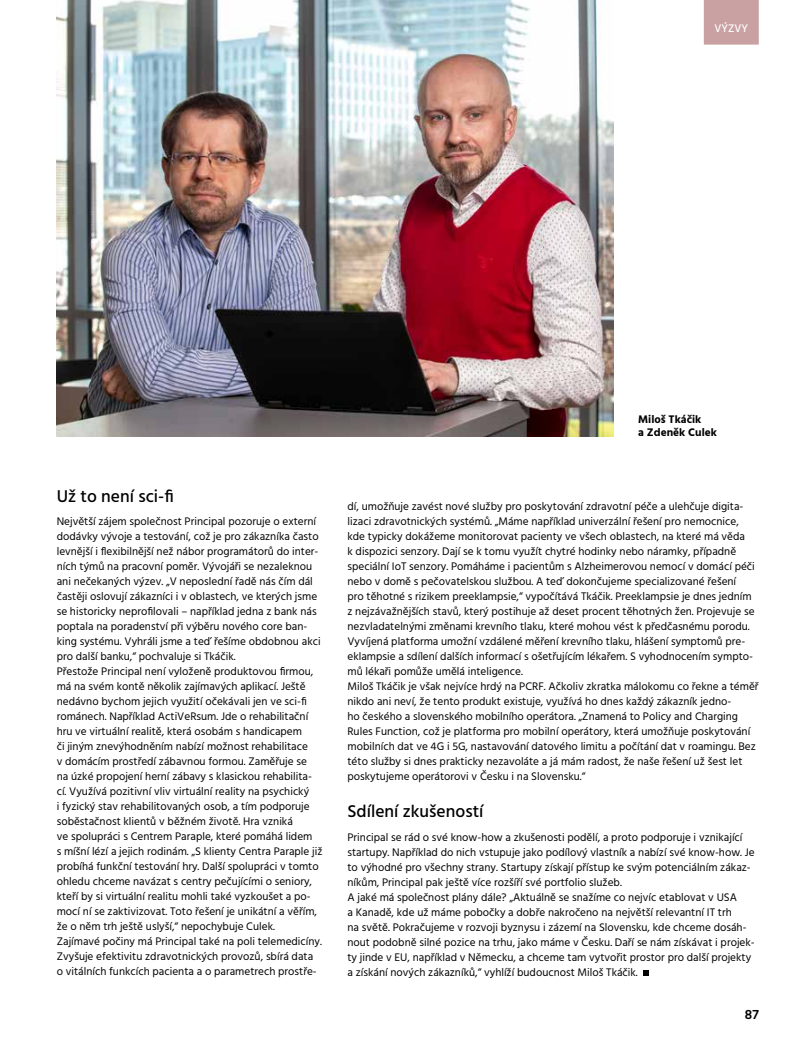
<style>
.page{position:relative;width:812px;height:1053px;background:#fff}
.page>*{position:absolute;margin:0;border:0;box-sizing:border-box;transform-origin:0 0}
.t1{font:500 17.5px "Hind";color:#000}
.t2{font:600 13.75px "Hind";color:#000}
.t3{font:11.25px/15px "Hind";color:#000}
.t4{font:700 11.25px/13.5px "Hind";color:#000}
.t5{font:500 11.25px "Hind";color:#fff}
</style>
<div class="page">
<svg style="left:643px;top:970px;width:6px;height:5px"></svg>
<img style="left:57px;top:0;width:556px;height:436px">
<div style="left:703px;top:0;width:55px;height:45px;background:#caa1a2"></div>
<p class="t5" style="left:714px;top:21px;width:35px">VÝZVY</p>
<h1 class="t1" style="left:57px;top:484px;width:118px">Už to není sci-fi</h1>
<p class="t3" style="left:57px;top:514px;width:267px">Největší zájem společnost Principal pozoruje o externí dodávky vývoje a testování, což je pro zákazníka často levnější i flexibilnější než nábor programátorů do inter&shy;ních týmů na pracovní poměr. Vývojáři se nezaleknou ani nečekaných výzev. „V neposlední řadě nás čím dál častěji oslovují zákazníci i v oblastech, ve kterých jsme se historicky neprofilovali – například jedna z bank nás poptala na poradenství při výběru nového core ban&shy;king systému. Vyhráli jsme a teď řešíme obdobnou akci pro další banku,“ pochvaluje si Tkáčik.<br>Přestože Principal není vyloženě produktovou firmou, má na svém kontě několik zajímavých aplikací. Ještě nedávno bychom jejich využití očekávali jen ve sci-fi románech. Například ActiVeRsum. Jde o rehabilitační hru ve virtuální realitě, která osobám s handicapem<br>či jiným znevýhodněním nabízí možnost rehabilitace<br>v domácím prostředí zábavnou formou. Zaměřuje se<br>na úzké propojení herní zábavy s klasickou rehabilita&shy;cí. Využívá pozitivní vliv virtuální reality na psychický<br>i fyzický stav rehabilitovaných osob, a tím podporuje soběstačnost klientů v běžném životě. Hra vzniká<br>ve spolupráci s Centrem Paraple, které pomáhá lidem<br>s míšní lézí a jejich rodinám. „S klienty Centra Paraple již probíhá funkční testování hry. Další spolupráci v tomto ohledu chceme navázat s centry pečujícími o seniory, kteří by si virtuální realitu mohli také vyzkoušet a po&shy;mocí ní se zaktivizovat. Toto řešení je unikátní a věřím, že o něm trh ještě uslyší,“ nepochybuje Culek.<br>Zajímavé počiny má Principal také na poli telemedicíny.<br>Zvyšuje efektivitu zdravotnických provozů, sbírá data<br>o vitálních funkcích pacienta a o parametrech prostře-</p>
<p class="t4" style="left:638px;top:412px;width:80px">Miloš Tkáčik<br>a Zdeněk Culek</p>
<p class="t3" style="left:347px;top:499px;width:412px">dí, umožňuje zavést nové služby pro poskytování zdravotní péče a ulehčuje digita&shy;lizaci zdravotnických systémů. „Máme například univerzální řešení pro nemocnice, kde typicky dokážeme monitorovat pacienty ve všech oblastech, na které má věda<br>k dispozici senzory. Dají se k tomu využít chytré hodinky nebo náramky, případně speciální IoT senzory. Pomáháme i pacientům s Alzheimerovou nemocí v domácí péči nebo v domě s pečovatelskou službou. A teď dokončujeme specializované řešení<br>pro těhotné s rizikem preeklampsie,“ vypočítává Tkáčik. Preeklampsie je dnes jedním z nejzávažnějších stavů, který postihuje až deset procent těhotných žen. Projevuje se nezvladatelnými změnami krevního tlaku, které mohou vést k předčasnému porodu.<br>Vyvíjená platforma umožní vzdálené měření krevního tlaku, hlášení symptomů pre&shy;eklampsie a sdílení dalších informací s ošetřujícím lékařem. S vyhodnocením sympto&shy;mů lékaři pomůže umělá inteligence.<br>Miloš Tkáčik je však nejvíce hrdý na PCRF. Ačkoliv zkratka málokomu co řekne a téměř nikdo ani neví, že tento produkt existuje, využívá ho dnes každý zákazník jedno-<br>ho českého a slovenského mobilního operátora. „Znamená to Policy and Charging Rules Function, což je platforma pro mobilní operátory, která umožňuje poskytování mobilních dat ve 4G i 5G, nastavování datového limitu a počítání dat v roamingu. Bez této služby si dnes prakticky nezavoláte a já mám radost, že naše řešení už šest let poskytujeme operátorovi v Česku i na Slovensku.“</p>
<h1 class="t1" style="left:347px;top:798px;width:137px">Sdílení zkušeností</h1>
<p class="t3" style="left:347px;top:829px;width:409px">Principal se rád o své know-how a zkušenosti podělí, a proto podporuje i vznikající startupy. Například do nich vstupuje jako podílový vlastník a nabízí své know-how. Je to výhodné pro všechny strany. Startupy získají přístup ke svým potenciálním zákaz&shy;níkům, Principal pak ještě více rozšíří své portfolio služeb.<br>A jaké má společnost plány dále? „Aktuálně se snažíme co nejvíc etablovat v USA<br>a Kanadě, kde už máme pobočky a dobře nakročeno na největší relevantní IT trh<br>na světě. Pokračujeme v rozvoji byznysu i zázemí na Slovensku, kde chceme dosáh&shy;nout podobně silné pozice na trhu, jako máme v Česku. Daří se nám získávat i projek&shy;ty jinde v EU, například v Německu, a chceme tam vytvořit prostor pro další projekty a získání nových zákazníků,“ vyhlíží budoucnost Miloš Tkáčik.</p>
<p class="t2" style="left:744px;top:1004px;width:15px">87</p>
</div>
